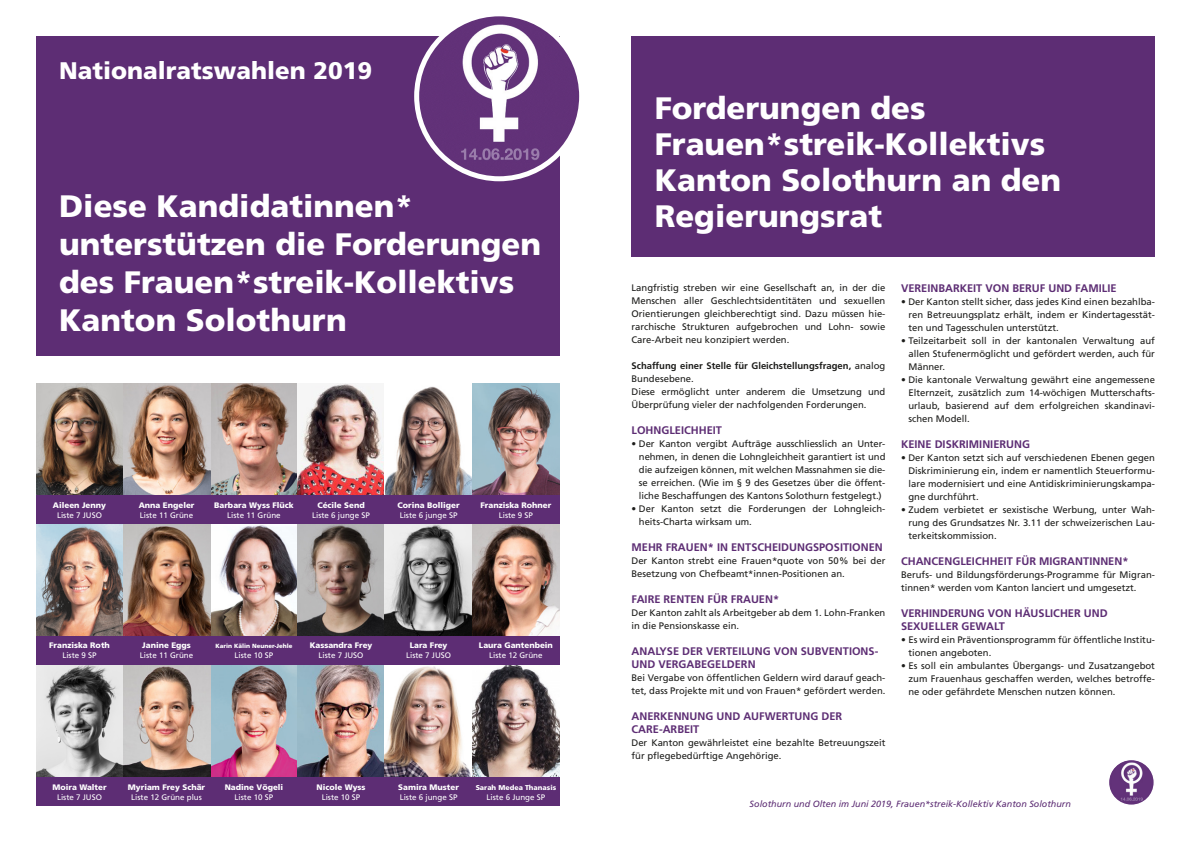
<style>
.page{position:relative;width:1191px;height:842px;background:#fff}
.page>*{position:absolute;margin:0;border:0;box-sizing:border-box;transform-origin:0 0}
.t1{font:900 31px/38px "Frutiger";color:#fff}
.t2{font:900 24px "Frutiger";color:#fff}
.t3{font:700 11px/13px "Frutiger";color:#5d2d74}
.t4{font:9.5px/13px "Frutiger";color:#1d1d1b;text-align:justify}
.t5{font:700 9.5px/13px "Frutiger";color:#1d1d1b}
.t6{font:italic 9px "Frutiger";color:#5d2d74}
.t7{font:8px "Frutiger";color:#fff}
.t8{font:900 8px "Frutiger";color:#fff}
.t9{font:900 7px "Frutiger";color:#fff}
.t10{font:900 6px "Frutiger";color:#fff}
.s1{font-weight:400}
</style>
<div class="page">
<div style="left:36px;top:36px;width:523px;height:320px;background:#5d2d74"></div>
<img style="left:36px;top:524px;width:523px;height:112px">
<img style="left:36px;top:664px;width:523px;height:113px">
<img style="left:36px;top:383px;width:523px;height:112px">
<div style="left:36px;top:495px;width:523px;height:29px;background:#5d2d74"></div>
<div style="left:36px;top:636px;width:523px;height:28px;background:#5d2d74"></div>
<div style="left:36px;top:777px;width:523px;height:29px;background:#5d2d74"></div>
<img style="left:417px;top:14px;width:164px;height:165px;border-radius:82px">
<div style="left:414px;top:11px;width:170px;height:170px;border:5px solid #fff;border-radius:50%"></div>
<div style="left:631px;top:36px;width:524px;height:221px;background:#5d2d74"></div>
<img style="left:1108px;top:759px;width:46px;height:46px;border-radius:23px">
<div style="left:1107px;top:759px;width:48px;height:47px;border:1px solid #fff;border-radius:50%"></div>
<p class="t2" style="left:59px;top:56px;width:314px">Nationalratswahlen 2019</p>
<p class="t1" style="left:59px;top:186px;width:356px">Diese Kandidatinnen*</p>
<p class="t1" style="left:59px;top:224px;width:483px">unterstützen die Forderungen des Frauen*streik-Kollektivs<br>Kanton Solothurn</p>
<p class="t8" style="left:53px;top:500px;width:55px">Aileen Jenny</p>
<p class="t7" style="left:57px;top:510px;width:46px">Liste 7 JUSO</p>
<p class="t8" style="left:139px;top:500px;width:57px">Anna Engeler</p>
<p class="t7" style="left:140px;top:510px;width:55px">Liste 11 Grüne</p>
<p class="t8" style="left:214px;top:500px;width:81px">Barbara Wyss Flück</p>
<p class="t7" style="left:227px;top:510px;width:55px">Liste 11 Grüne</p>
<p class="t8" style="left:317px;top:500px;width:49px">Cécile Send</p>
<p class="t7" style="left:312px;top:510px;width:59px">Liste 6 junge SP</p>
<p class="t8" style="left:397px;top:500px;width:64px">Corina Bolliger</p>
<p class="t7" style="left:400px;top:510px;width:59px">Liste 6 junge SP</p>
<p class="t8" style="left:480px;top:500px;width:72px">Franziska Rohner</p>
<p class="t7" style="left:499px;top:510px;width:36px">Liste 9 SP</p>
<p class="t8" style="left:49px;top:641px;width:62px">Franziska Roth</p>
<p class="t7" style="left:62px;top:650px;width:36px">Liste 9 SP</p>
<p class="t8" style="left:142px;top:641px;width:50px">Janine Eggs</p>
<p class="t7" style="left:140px;top:650px;width:55px">Liste 11 Grüne</p>
<p class="t10" style="left:216px;top:643px;width:78px">Karin Kälin Neuner-Jehle</p>
<p class="t7" style="left:235px;top:650px;width:40px">Liste 10 SP</p>
<p class="t8" style="left:310px;top:641px;width:64px">Kassandra Frey</p>
<p class="t7" style="left:318px;top:650px;width:46px">Liste 7 JUSO</p>
<p class="t8" style="left:410px;top:641px;width:39px">Lara Frey</p>
<p class="t7" style="left:406px;top:650px;width:46px">Liste 7 JUSO</p>
<p class="t8" style="left:479px;top:641px;width:76px">Laura Gantenbein</p>
<p class="t7" style="left:489px;top:650px;width:55px">Liste 12 Grüne</p>
<p class="t8" style="left:52px;top:782px;width:56px">Moira Walter</p>
<p class="t7" style="left:57px;top:792px;width:46px">Liste 7 JUSO</p>
<p class="t8" style="left:128px;top:782px;width:79px">Myriam Frey Schär</p>
<p class="t7" style="left:131px;top:792px;width:72px">Liste 12 Grüne plus</p>
<p class="t8" style="left:225px;top:782px;width:60px">Nadine Vögeli</p>
<p class="t7" style="left:235px;top:792px;width:40px">Liste 10 SP</p>
<p class="t8" style="left:316px;top:782px;width:51px">Nicole Wyss</p>
<p class="t7" style="left:322px;top:792px;width:40px">Liste 10 SP</p>
<p class="t8" style="left:398px;top:782px;width:62px">Samira Muster</p>
<p class="t7" style="left:400px;top:792px;width:59px">Liste 6 junge SP</p>
<p class="t9" style="left:476px;top:783px;width:82px">Sarah Medea Thanasis</p>
<p class="t7" style="left:486px;top:792px;width:60px">Liste 6 Junge SP</p>
<p class="t1" style="left:654px;top:89px;width:272px">Forderungen des</p>
<p class="t1" style="left:654px;top:125px;width:392px">Frauen*streik-Kollektivs</p>
<p class="t1" style="left:654px;top:161px;width:408px">Kanton Solothurn an den</p>
<p class="t1" style="left:654px;top:197px;width:229px">Regierungsrat</p>
<p class="t4" style="left:631px;top:281px;width:255px">Langfristig streben wir eine Gesellschaft an, in der die Menschen aller Geschlechtsidentitäten und sexuellen Orientierungen gleichberechtigt sind. Dazu müssen hie&shy;rarchische Strukturen aufgebrochen und Lohn- sowie Care-Arbeit neu konzipiert werden.</p>
<p class="t5" style="left:631px;top:359px;width:255px">Schaffung einer Stelle für Gleichstellungsfragen, <span class="s1">analog<br>Bundesebene.</span></p>
<p class="t4" style="left:631px;top:385px;width:255px">Diese ermöglicht unter anderem die Umsetzung und<br>Überprüfung vieler der nachfolgenden Forderungen.</p>
<p class="t3" style="left:631px;top:423px;width:92px">LOHNGLEICHHEIT</p>
<p class="t4" style="left:639px;top:437px;width:248px;text-indent:-7px">• Der Kanton vergibt Aufträge ausschliesslich an Unter&shy;nehmen, in denen die Lohngleichheit garantiert ist und die aufzeigen können, mit welchen Massnahmen sie die&shy;se erreichen. (Wie im § 9 des Gesetzes über die öffent&shy;liche Beschaffungen des Kantons Solothurn festgelegt.)</p>
<p class="t4" style="left:639px;top:502px;width:248px;text-indent:-7px">• Der Kanton setzt die Forderungen der Lohngleich&shy;heits-Charta wirksam um.</p>
<p class="t3" style="left:631px;top:540px;width:253px">MEHR FRAUEN* IN ENTSCHEIDUNGSPOSITIONEN</p>
<p class="t4" style="left:631px;top:554px;width:255px">Der Kanton strebt eine Frauen*quote von 50% bei der<br>Besetzung von Chefbeamt*innen-Positionen an.</p>
<p class="t3" style="left:631px;top:592px;width:149px">FAIRE RENTEN FÜR FRAUEN*</p>
<p class="t4" style="left:631px;top:606px;width:255px">Der Kanton zahlt als Arbeitgeber ab dem 1. Lohn-Franken in die Pensionskasse ein.</p>
<p class="t3" style="left:631px;top:644px;width:248px">ANALYSE DER VERTEILUNG VON SUBVENTIONS-<br>UND VERGABEGELDERN</p>
<p class="t4" style="left:631px;top:671px;width:255px">Bei Vergabe von öffentlichen Geldern wird darauf geach&shy;tet, dass Projekte mit und von Frauen* gefördert werden.</p>
<p class="t3" style="left:631px;top:709px;width:212px">ANERKENNUNG UND AUFWERTUNG DER<br>CARE-ARBEIT</p>
<p class="t4" style="left:631px;top:736px;width:255px">Der Kanton gewährleistet eine bezahlte Betreuungszeit für pflegebedürftige Angehörige.</p>
<p class="t3" style="left:901px;top:282px;width:217px">VEREINBARKEIT VON BERUF UND FAMILIE</p>
<p class="t4" style="left:908px;top:295px;width:248px;text-indent:-7px">• Der Kanton stellt sicher, dass jedes Kind einen bezahlba&shy;ren Betreuungsplatz erhält, indem er Kindertagesstät&shy;ten und Tagesschulen unterstützt.</p>
<p class="t4" style="left:908px;top:334px;width:248px;text-indent:-7px">• Teilzeitarbeit soll in der kantonalen Verwaltung auf allen Stufenermöglicht und gefördert werden, auch für Männer.</p>
<p class="t4" style="left:908px;top:373px;width:248px;text-indent:-7px">• Die kantonale Verwaltung gewährt eine angemessene Elternzeit, zusätzlich zum 14-wöchigen Mutterschafts&shy;urlaub, basierend auf dem erfolgreichen skandinavi&shy;schen Modell.</p>
<p class="t3" style="left:901px;top:438px;width:130px">KEINE DISKRIMINIERUNG</p>
<p class="t4" style="left:908px;top:451px;width:248px;text-indent:-7px">• Der Kanton setzt sich auf verschiedenen Ebenen gegen Diskriminierung ein, indem er namentlich Steuerformu&shy;lare modernisiert und eine Antidiskriminierungskampa&shy;gne durchführt.</p>
<p class="t4" style="left:908px;top:503px;width:248px;text-indent:-7px">• Zudem verbietet er sexistische Werbung, unter Wah&shy;rung des Grundsatzes Nr. 3.11 der schweizerischen Lau&shy;terkeitskommission.</p>
<p class="t3" style="left:901px;top:555px;width:229px">CHANCENGLEICHHEIT FÜR MIGRANTINNEN*</p>
<p class="t4" style="left:901px;top:568px;width:255px">Berufs- und Bildungsförderungs-Programme für Migran&shy;tinnen* werden vom Kanton lanciert und umgesetzt.</p>
<p class="t3" style="left:901px;top:607px;width:208px">VERHINDERUNG VON HÄUSLICHER UND</p>
<p class="t3" style="left:901px;top:620px;width:105px">SEXUELLER GEWALT</p>
<p class="t4" style="left:908px;top:633px;width:248px;text-indent:-7px">• Es wird ein Präventionsprogramm für öffentliche Institu&shy;tionen angeboten.</p>
<p class="t4" style="left:908px;top:659px;width:248px;text-indent:-7px">• Es soll ein ambulantes Übergangs- und Zusatzangebot zum Frauenhaus geschaffen werden, welches betroffe&shy;ne oder gefährdete Menschen nutzen können.</p>
<p class="t6" style="left:749px;top:798px;width:323px">Solothurn und Olten im Juni 2019, Frauen*streik-Kollektiv Kanton Solothurn</p>
</div>
